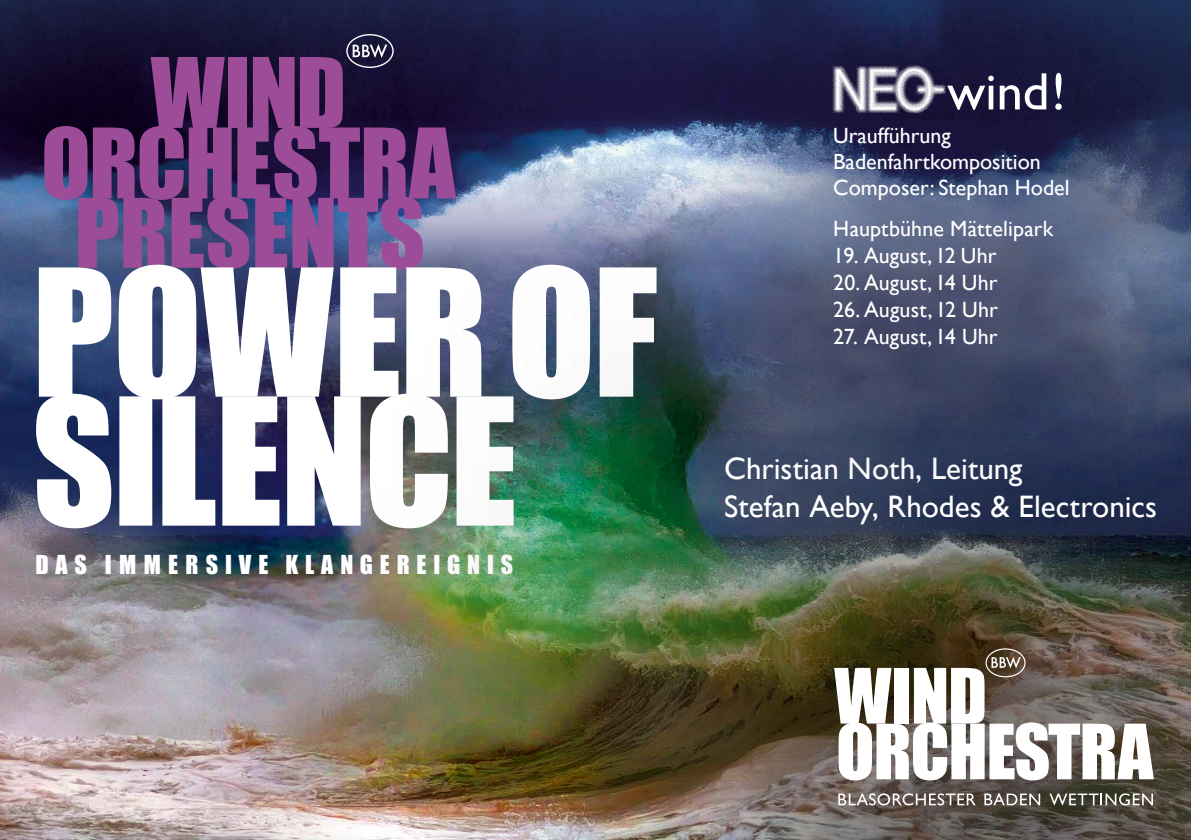
<style>
.page{position:relative;width:1191px;height:840px;background:#fff}
.page>*{position:absolute;margin:0;border:0;box-sizing:border-box;transform-origin:0 0}
.t1{font:31px/38px "Gill Sans";color:#fff}
.t2{font:24px "Impact";letter-spacing:.29em;color:#fff}
.t3{font:22px/26.2px "Gill Sans";color:#fff}
</style>
<div class="page">
<img style="left:0;top:0;width:672px;height:839px">
<svg style="left:44px;top:34px;width:412px;height:230px;background:#5c346b"></svg>
<svg style="left:36px;top:393px;width:326px;height:135px"></svg>
<svg style="left:39px;top:264px;width:323px;height:135px"></svg>
<div style="left:362px;top:181px;width:829px;height:658px;background:#000;opacity:.79"></div>
<svg style="left:838px;top:793px;width:137px;height:12px"></svg>
<svg style="left:984px;top:793px;width:56px;height:11px"></svg>
<svg style="left:1049px;top:793px;width:104px;height:12px"></svg>
<div style="left:985px;top:648px;width:40px;height:29px;border:1px solid #fff;border-radius:50%"></div>
<svg style="left:834px;top:656px;width:319px;height:124px"></svg>
<div style="left:672px;top:0;width:519px;height:507px;background:#1a153a;opacity:.42"></div>
<svg style="left:955px;top:73px;width:106px;height:37px"></svg>
<img style="left:814px;top:64px;width:141px;height:51px">
<p class="t2" style="left:35px;top:545px;width:479px">DAS IMMERSIVE KLANGEREIGNIS</p>
<p class="t3" style="left:833px;top:122px;width:238px">Uraufführung<br>Badenfahrtkomposition<br>Composer: Stephan Hodel</p>
<p class="t3" style="left:833px;top:215px;width:221px">Hauptbühne Mättelipark</p>
<p class="t3" style="left:833px;top:242px;width:165px">19. August, 12 Uhr</p>
<p class="t3" style="left:833px;top:269px;width:166px">20. August,14 Uhr</p>
<p class="t3" style="left:833px;top:296px;width:166px">26. August, 12 Uhr</p>
<p class="t3" style="left:833px;top:323px;width:166px">27. August, 14 Uhr</p>
<h1 class="t1" style="left:724px;top:449px;width:434px">Christian Noth, Leitung<br>Stefan Aeby, Rhodes &amp; Electronics</h1>
</div>
